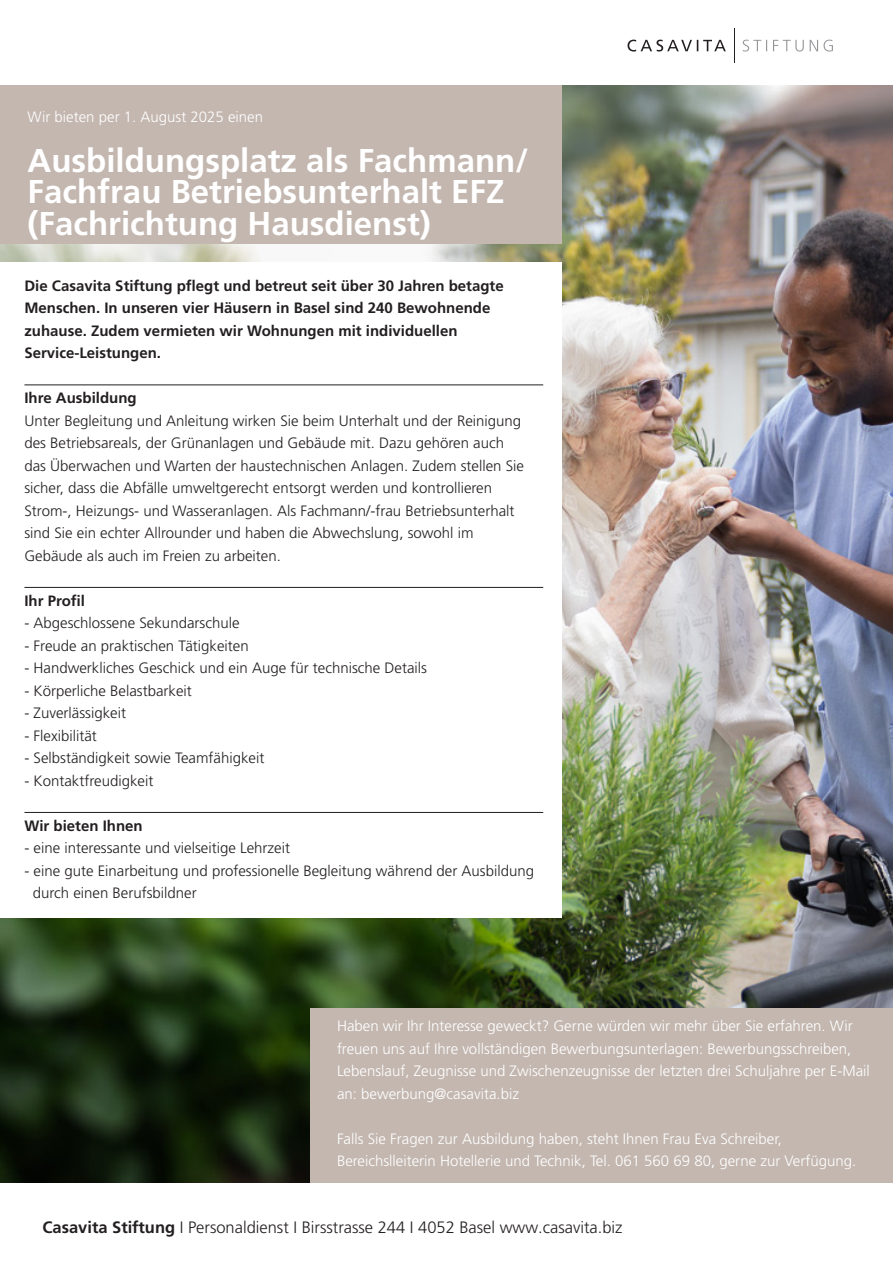
<style>
.page{position:relative;width:893px;height:1263px;background:#fff}
.page>*{position:absolute;margin:0;border:0;box-sizing:border-box;transform-origin:0 0}
.t1{font:700 33px/31.5px "Frutiger LT Pro";color:#fff}
.t2{font:300 16.5px "Frutiger LT Pro";color:#231f20}
.t3{font:300 15px/22.5px "Frutiger LT Pro";color:#231f20}
.t4{font:300 15px/22.5px "Frutiger LT Pro";color:#fff}
.t5{font:700 15px/22.5px "Frutiger LT Pro";color:#231f20}
.s1{font-weight:700}
</style>
<div class="page">
<svg style="left:627px;top:40px;width:99px;height:12px"></svg>
<hr style="left:734px;top:28px;width:1px;height:35px;background:#231f20">
<svg style="left:743px;top:40px;width:90px;height:12px"></svg>
<img style="left:0;top:85px;width:893px;height:1097px">
<div style="left:0;top:261px;width:561px;height:656px;background:#fff"></div>
<div style="left:0;top:85px;width:561px;height:158px;background:#c3b7b0"></div>
<div style="left:310px;top:1008px;width:583px;height:174px;background:#c3b7b0"></div>
<hr style="left:24px;top:385px;width:519px;height:1px;background:#231f20">
<hr style="left:24px;top:587px;width:519px;height:1px;background:#231f20">
<hr style="left:24px;top:812px;width:519px;height:1px;background:#231f20">
<p class="t4" style="left:28px;top:106px;width:237px">Wir bieten per 1. August 2025 einen</p>
<p class="t1" style="left:28px;top:145px;width:502px">Ausbildungsplatz als Fachmann/<br>Fachfrau Betriebsunterhalt EFZ (Fachrichtung Hausdienst)</p>
<p class="t5" style="left:24px;top:274px;width:481px">Die Casavita Stiftung pflegt und betreut seit über 30 Jahren betagte Menschen. In unseren vier Häusern in Basel sind 240 Bewohnende zuhause. Zudem vermieten wir Wohnungen mit individuellen Service-Leistungen.</p>
<p class="t3" style="left:24px;top:387px;width:501px"><span class="s1">Ihre Ausbildung<br></span>Unter Begleitung und Anleitung wirken Sie beim Unterhalt und der Reinigung des Betriebsareals, der Grünanlagen und Gebäude mit. Dazu gehören auch das Überwachen und Warten der haustechnischen Anlagen. Zudem stellen Sie sicher, dass die Abfälle umweltgerecht entsorgt werden und kontrollieren Strom-, Heizungs- und Wasseranlagen. Als Fachmann/-frau Betriebsunterhalt sind Sie ein echter Allrounder und haben die Abwechslung, sowohl im Gebäude als auch im Freien zu arbeiten.</p>
<p class="t5" style="left:24px;top:589px;width:62px">Ihr Profil</p>
<p class="t3" style="left:24px;top:612px;width:217px">- Abgeschlossene Sekundarschule</p>
<p class="t3" style="left:24px;top:634px;width:226px">- Freude an praktischen Tätigkeiten</p>
<p class="t3" style="left:24px;top:657px;width:404px">- Handwerkliches Geschick und ein Auge für technische Details</p>
<p class="t3" style="left:24px;top:679px;width:169px">- Körperliche Belastbarkeit</p>
<p class="t3" style="left:24px;top:702px;width:103px">- Zuverlässigkeit</p>
<p class="t3" style="left:24px;top:724px;width:74px">- Flexibilität</p>
<p class="t3" style="left:24px;top:747px;width:242px">- Selbständigkeit sowie Teamfähigkeit</p>
<p class="t3" style="left:24px;top:769px;width:130px">- Kontaktfreudigkeit</p>
<p class="t5" style="left:24px;top:814px;width:120px">Wir bieten Ihnen</p>
<p class="t3" style="left:24px;top:837px;width:267px">- eine interessante und vielseitige Lehrzeit</p>
<p class="t3" style="left:33px;top:859px;width:503px;text-indent:-8px">- eine gute Einarbeitung und professionelle Begleitung während der Ausbildung durch einen Berufsbildner</p>
<p class="t4" style="left:337px;top:1015px;width:534px">Haben wir Ihr Interesse geweckt? Gerne würden wir mehr über Sie erfahren. Wir freuen uns auf Ihre vollständigen Bewerbungsunterlagen: Bewerbungsschreiben, Lebenslauf, Zeugnisse und Zwischenzeugnisse der letzten drei Schuljahre per E-Mail an: bewerbung@casavita.biz</p>
<p class="t4" style="left:337px;top:1127px;width:447px">Falls Sie Fragen zur Ausbildung haben, steht Ihnen Frau Eva Schreiber,</p>
<p class="t4" style="left:337px;top:1150px;width:521px">Bereichslleiterin Hotellerie und Technik, Tel. 061 560 69 80, gerne zur Verfügung.</p>
<p class="t2" style="left:43px;top:1217px;width:582px"><span class="s1">Casavita Stiftung</span> I Personaldienst I Birsstrasse 244 I 4052 Basel www.casavita.biz</p>
</div>
